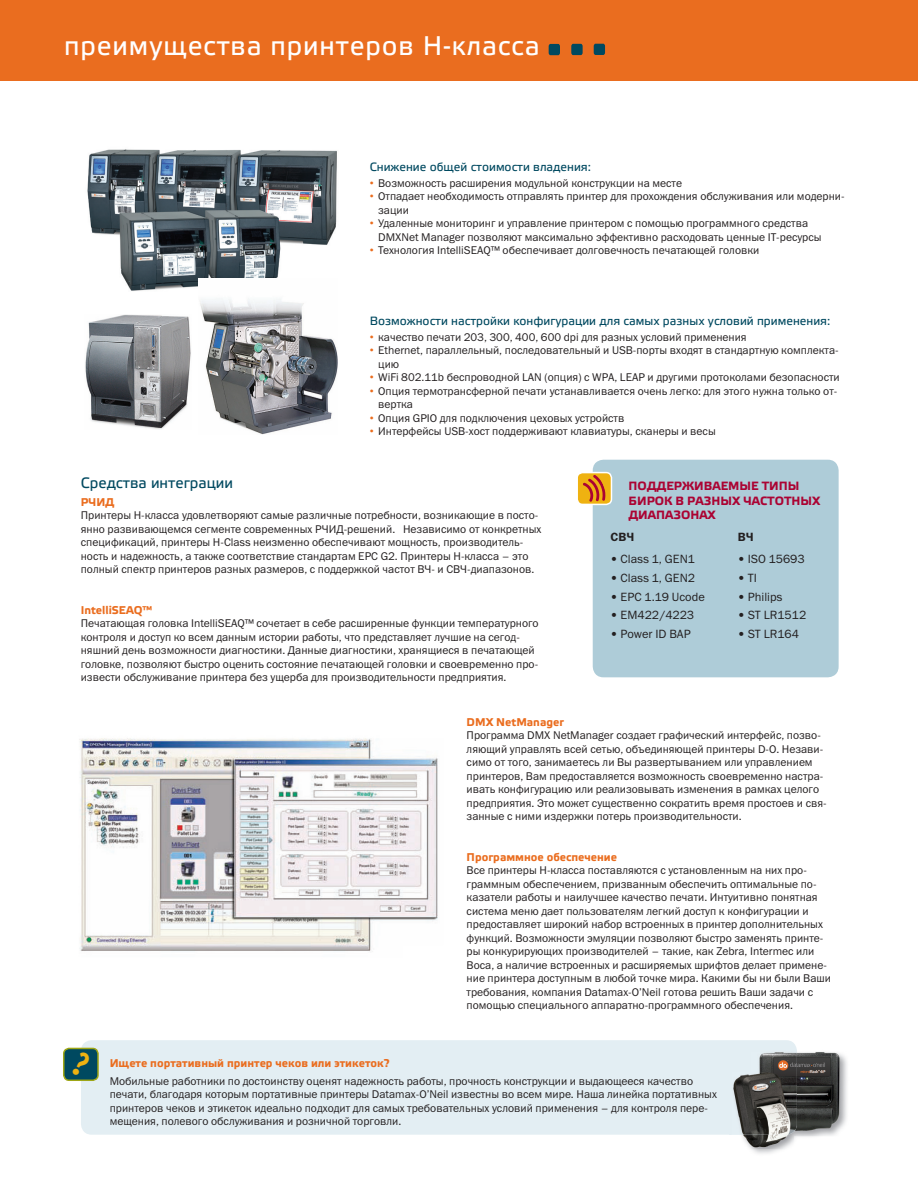
<style>
.page{position:relative;width:918px;height:1188px;background:#fff}
.page>*{position:absolute;margin:0;border:0;box-sizing:border-box;transform-origin:0 0}
.t1{font:27px "Elektra Text Pro";letter-spacing:.03em;color:#fff}
.t2{font:15px "Elektra Text Pro";color:#004960}
.t3{font:12px "Franklin Gothic Book C";color:#231f20}
.t4{font:12px "Elektra Text Pro";color:#004960}
.t5{font:700 12px/14.4px "Elektra Text Pro";color:#ab0333}
.t6{font:12px "Franklin Gothic Demi C";color:#231f20}
.t7{font:11.25px/13.5px "Franklin Gothic Book C";color:#231f20}
.t8{font:700 11.25px "Elektra Text Pro";color:#ea6d1f}
.s1{font-family:"Arial";color:#ea6d1f}
</style>
<div class="page">
<div style="left:0;top:0;width:918px;height:81px;background:#ea6d1f"></div>
<div style="left:81px;top:1040px;width:716px;height:95px;background:#e3eef3;border-radius:11px"></div>
<div style="left:64px;top:1048px;width:34px;height:32px;background:#004960;border-radius:5px"></div>
<div style="left:63px;top:1048px;width:36px;height:33px;border:2px solid #9ea615;border-radius:5px"></div>
<img style="left:741px;top:1052px;width:106px;height:98px">
<img style="left:733px;top:1052px;width:64px;height:83px">
<img style="left:79px;top:738px;width:359px;height:213px">
<img style="left:87px;top:149px;width:250px;height:142px">
<div style="left:593px;top:460px;width:246px;height:217px;background:#aeccd8;border-radius:11px"></div>
<div style="left:577px;top:473px;width:34px;height:31px;background:#efb211;border-radius:5px"></div>
<svg style="left:583px;top:475px;width:22px;height:27px"></svg>
<div style="left:576px;top:472px;width:36px;height:33px;border:2px solid #fff;border-radius:5px"></div>
<img style="left:85px;top:314px;width:106px;height:116px">
<img style="left:199px;top:278px;width:139px;height:156px">
<svg style="left:549px;top:44px;width:11px;height:11px"></svg>
<svg style="left:571px;top:44px;width:12px;height:11px"></svg>
<svg style="left:594px;top:44px;width:11px;height:11px"></svg>
<h1 class="t1" style="left:64px;top:31px;width:477px">преимущества принтеров H-класса</h1>
<p class="t4" style="left:370px;top:161px;width:223px">Снижение общей стоимости владения:</p>
<p class="t7" style="left:370px;top:176px;width:314px"><span class="s1">•</span> Возможность расширения модульной конструкции на месте</p>
<p class="t7" style="left:378px;top:189px;width:468px;text-indent:-9px"><span class="s1">•</span> Отпадает необходимость отправлять принтер для прохождения обслуживания или модерни&shy;зации</p>
<p class="t7" style="left:378px;top:216px;width:445px;text-indent:-9px"><span class="s1">•</span> Удаленные мониторинг и управление принтером с помощью программного средства<br>DMXNet Manager позволяют максимально эффективно расходовать ценные IT-ресурсы</p>
<p class="t7" style="left:370px;top:243px;width:391px"><span class="s1">•</span> Технология IntelliSEAQ™ обеспечивает долговечность печатающей головки</p>
<p class="t4" style="left:370px;top:314px;width:462px">Возможности настройки конфигурации для самых разных условий применения:</p>
<p class="t7" style="left:370px;top:330px;width:379px"><span class="s1">•</span> качество печати 203, 300, 400, 600 dpi для разных условий применения</p>
<p class="t7" style="left:378px;top:343px;width:462px;text-indent:-9px"><span class="s1">•</span> Ethernet, параллельный, последовательный и USB-порты входят в стандартную комплекта&shy;цию</p>
<p class="t7" style="left:370px;top:370px;width:472px"><span class="s1">•</span> WiFi 802.11b беспроводной LAN (опция) с WPA, LEAP и другими протоколами безопасности</p>
<p class="t7" style="left:378px;top:384px;width:461px;text-indent:-9px"><span class="s1">•</span> Опция термотрансферной печати устанавливается очень легко: для этого нужна только от&shy;вертка</p>
<p class="t7" style="left:370px;top:411px;width:256px"><span class="s1">•</span> Опция GPIO для подключения цеховых устройств</p>
<p class="t7" style="left:370px;top:424px;width:348px"><span class="s1">•</span> Интерфейсы USB-хост поддерживают клавиатуры, сканеры и весы</p>
<h2 class="t2" style="left:81px;top:475px;width:154px">Средства интеграции</h2>
<p class="t8" style="left:81px;top:496px;width:35px">РЧИД</p>
<p class="t7" style="left:81px;top:508px;width:462px">Принтеры H-класса удовлетворяют самые различные потребности, возникающие в посто&shy;янно развивающемся сегменте современных РЧИД-решений. Независимо от конкретных спецификаций, принтеры H-Class неизменно обеспечивают мощность, производитель&shy;ность и надежность, а также соответствие стандартам EPC G2. Принтеры H-класса – это полный спектр принтеров разных размеров, с поддержкой частот ВЧ- и СВЧ-диапазонов.</p>
<p class="t8" style="left:81px;top:604px;width:73px">IntelliSEAQ™</p>
<p class="t7" style="left:81px;top:616px;width:459px">Печатающая головка IntelliSEAQ™ сочетает в себе расширенные функции температурного контроля и доступ ко всем данным истории работы, что представляет лучшие на сегод&shy;няшний день возможности диагностики. Данные диагностики, хранящиеся в печатающей головке, позволяют быстро оценить состояние печатающей головки и своевременно про&shy;извести обслуживание принтера без ущерба для производительности предприятия.</p>
<p class="t5" style="left:628px;top:479px;width:193px">ПОДДЕРЖИВАЕМЫЕ ТИПЫ<br>БИРОК В РАЗНЫХ ЧАСТОТНЫХ<br>ДИАПАЗОНАХ</p>
<p class="t6" style="left:611px;top:530px;width:25px">СВЧ</p>
<p class="t6" style="left:738px;top:530px;width:17px">ВЧ</p>
<p class="t3" style="left:611px;top:553px;width:86px">• Class 1, GEN1</p>
<p class="t3" style="left:611px;top:571px;width:86px">• Class 1, GEN2</p>
<p class="t3" style="left:611px;top:590px;width:96px">• EPC 1.19 Ucode</p>
<p class="t3" style="left:611px;top:608px;width:85px">• EM422/4223</p>
<p class="t3" style="left:611px;top:627px;width:82px">• Power ID BAP</p>
<p class="t3" style="left:738px;top:553px;width:68px">• ISO 15693</p>
<p class="t3" style="left:738px;top:571px;width:21px">• TI</p>
<p class="t3" style="left:738px;top:590px;width:46px">• Philips</p>
<p class="t3" style="left:738px;top:608px;width:70px">• ST LR1512</p>
<p class="t3" style="left:738px;top:627px;width:63px">• ST LR164</p>
<p class="t8" style="left:467px;top:716px;width:99px">DMX NetManager</p>
<p class="t7" style="left:467px;top:729px;width:362px">Программа DMX NetManager создает графический интерфейс, позво&shy;ляющий управлять всей сетью, объединяющей принтеры D-O. Незави&shy;симо от того, занимаетесь ли Вы развертыванием или управлением принтеров, Вам предоставляется возможность своевременно настра&shy;ивать конфигурацию или реализовывать изменения в рамках целого предприятия. Это может существенно сократить время простоев и свя&shy;занные с ними издержки потерь производительности.</p>
<p class="t8" style="left:467px;top:851px;width:152px">Программное обеспечение</p>
<p class="t7" style="left:467px;top:864px;width:366px">Все принтеры H-класса поставляются с установленным на них про&shy;граммным обеспечением, призванным обеспечить оптимальные по&shy;казатели работы и наилучшее качество печати. Интуитивно понятная система меню дает пользователям легкий доступ к конфигурации и предоставляет широкий набор встроенных в принтер дополнительных функций. Возможности эмуляции позволяют быстро заменять принте&shy;ры конкурирующих производителей – такие, как Zebra, Intermec или Boca, а наличие встроенных и расширяемых шрифтов делает примене&shy;ние принтера доступным в любой точке мира. Какими бы ни были Ваши требования, компания Datamax-O’Neil готова решить Ваши задачи с помощью специального аппаратно-программного обеспечения.</p>
<p class="t8" style="left:110px;top:1057px;width:281px">Ищете портативный принтер чеков или этикеток?</p>
<p class="t7" style="left:110px;top:1074px;width:609px">Мобильные работники по достоинству оценят надежность работы, прочность конструкции и выдающееся качество печати, благодаря которым портативные принтеры Datamax-O’Neil известны во всем мире. Наша линейка портативных принтеров чеков и этикеток идеально подходит для самых требовательных условий применения – для контроля пере&shy;мещения, полевого обслуживания и розничной торговли.</p>
</div>
